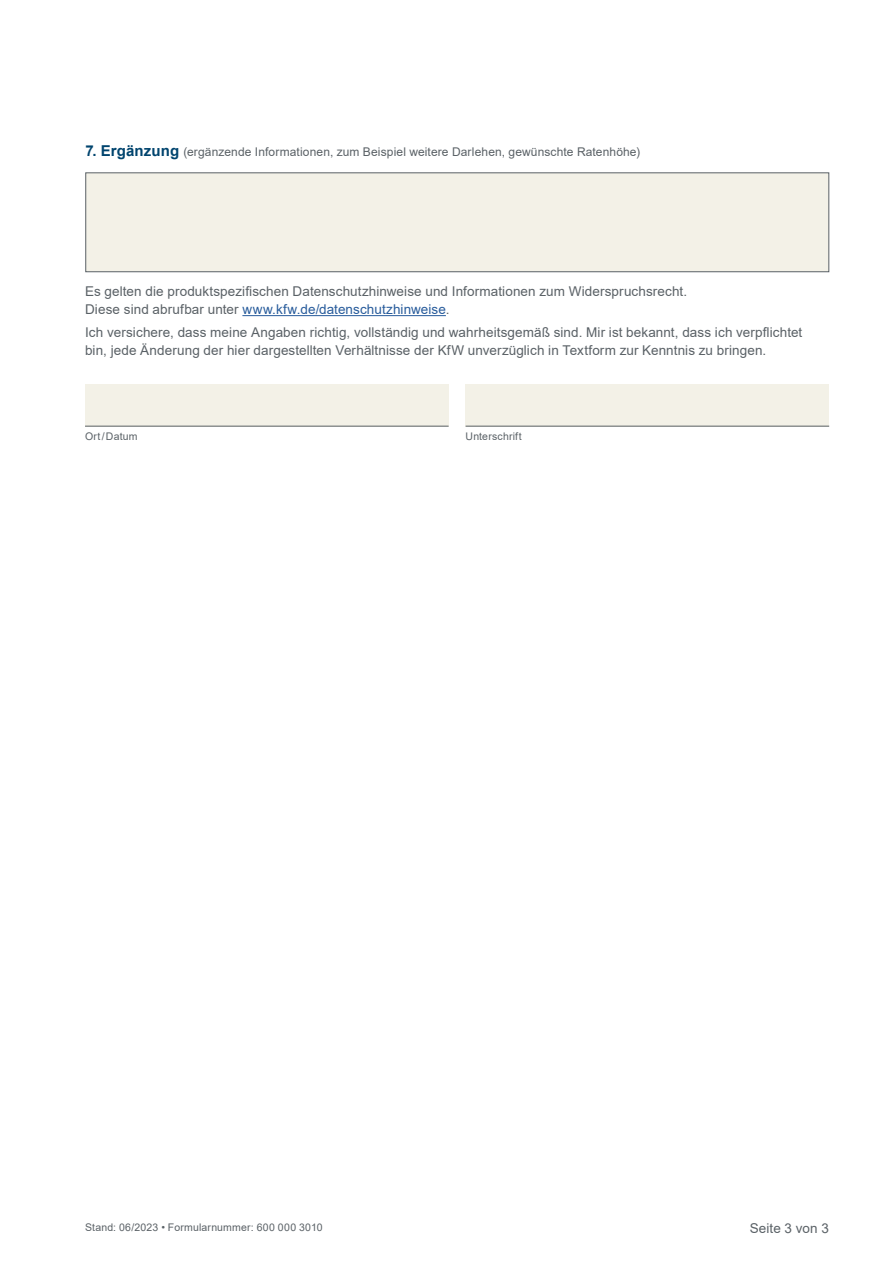
<style>
.page{position:relative;width:893px;height:1263px;background:#fff}
.page>*{position:absolute;margin:0;border:0;box-sizing:border-box;transform-origin:0 0}
.t1{font:13.5px/18px "Arial";letter-spacing:.005em;color:#5a6166}
.t2{font:12px "Arial";letter-spacing:.01em;color:#5a6166}
.t3{font:10.5px "Arial";letter-spacing:.015em;color:#5a6166}
.s1{font-weight:700;font-size:15px;color:#00446e}
.s2{color:#275b9b}
</style>
<div class="page">
<div style="left:85px;top:172px;width:744px;height:100px;background:#f3f1e7;border:1px solid #5a6166"></div>
<hr style="left:242px;top:315px;width:204px;height:1px;background:#275b9b">
<div style="left:85px;top:384px;width:364px;height:42px;background:#f3f1e7"></div>
<hr style="left:85px;top:426px;width:364px;height:1px;background:#5a6166">
<div style="left:466px;top:384px;width:363px;height:42px;background:#f3f1e7"></div>
<hr style="left:466px;top:426px;width:363px;height:1px;background:#5a6166">
<h2 class="t2" style="left:85px;top:143px;width:556px"><span class="s1">7. Ergänzung</span> (ergänzende Informationen, zum Beispiel weitere Darlehen, gewünschte Ratenhöhe)</h2>
<p class="t1" style="left:85px;top:282px;width:604px">Es gelten die produktspezifischen Datenschutzhinweise und Informationen zum Widerspruchsrecht.<br>Diese sind abrufbar unter <span class="s2">www.kfw.de/datenschutzhinweise</span>.</p>
<p class="t1" style="left:85px;top:323px;width:719px">Ich versichere, dass meine Angaben richtig, vollständig und wahrheitsgemäß sind. Mir ist bekannt, dass ich verpflichtet bin, jede Änderung der hier dargestellten Verhältnisse der KfW unverzüglich in Textform zur Kenntnis zu bringen.</p>
<p class="t3" style="left:85px;top:429px;width:54px">Ort/Datum</p>
<p class="t3" style="left:466px;top:429px;width:57px">Unterschrift</p>
<p class="t3" style="left:85px;top:1220px;width:239px">Stand: 06/2023 • Formularnummer: 600 000 3010</p>
<p class="t1" style="left:750px;top:1219px;width:81px">Seite 3 von 3</p>
</div>
